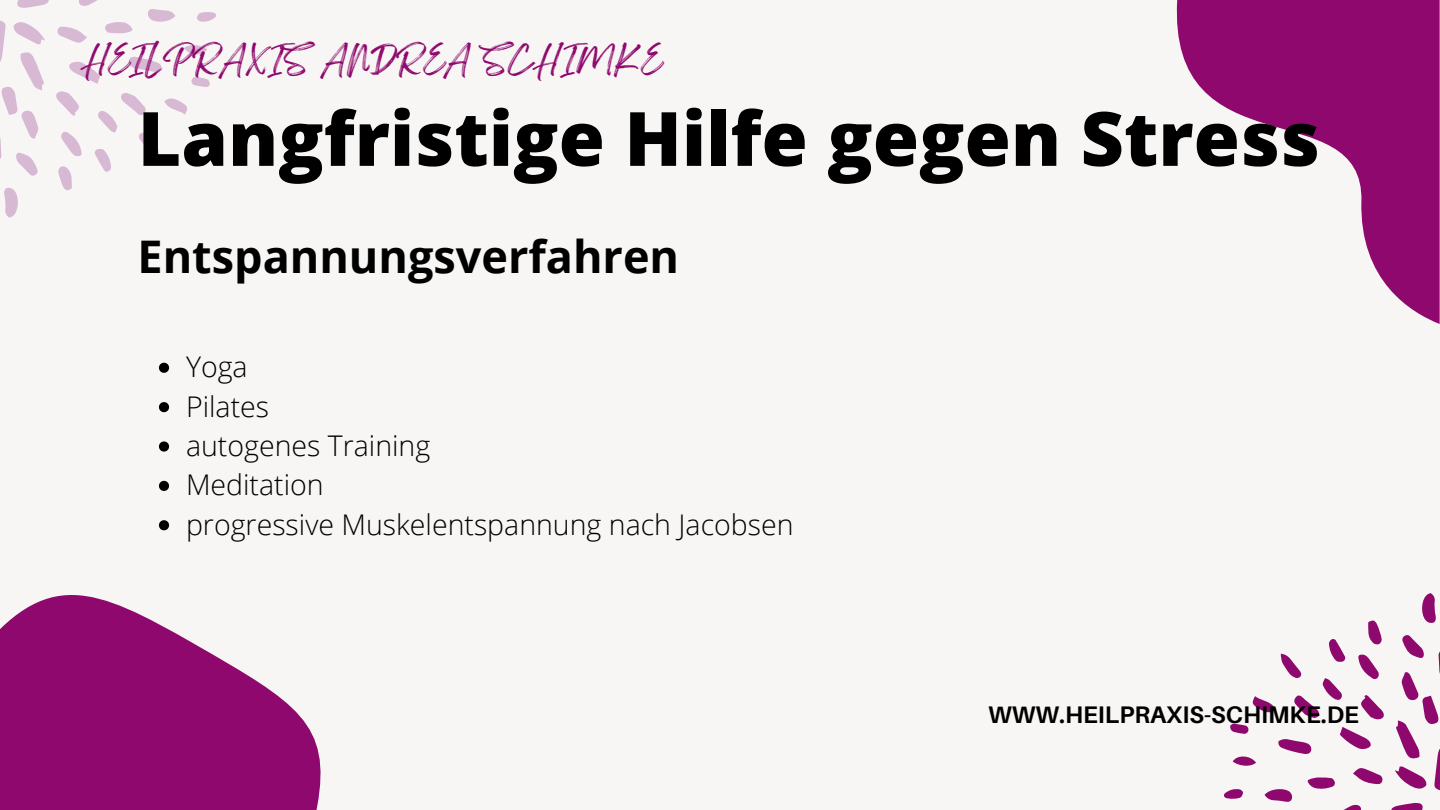
<style>
.page{position:relative;width:1440px;height:810px;background:#f8f6f4}
.page>*{position:absolute;margin:0;border:0;box-sizing:border-box;transform-origin:0 0}
.t1{font:800 75px "Open Sans";color:#000}
.t2{font:700 45px "Open Sans";color:#000}
.t3{font:31.5px "Feeling Passionate";color:#8e086d}
.t4{font:300 28.5px/39.3px "Open Sans";color:#000}
.t5{font:700 24px "Aileron";color:#000}
</style>
<div class="page">
<svg style="left:0;top:595px;width:321px;height:215px;fill:#8e086d"></svg>
<svg style="left:1176px;top:0;width:264px;height:324px;fill:#8e086d"></svg>
<svg style="left:69px;top:61px;width:31px;height:23px"></svg>
<svg style="left:129px;top:56px;width:33px;height:16px"></svg>
<svg style="left:4px;top:188px;width:14px;height:30px"></svg>
<svg style="left:56px;top:91px;width:23px;height:25px"></svg>
<svg style="left:58px;top:27px;width:29px;height:16px"></svg>
<svg style="left:17px;top:0;width:32px;height:8px"></svg>
<svg style="left:79px;top:0;width:18px;height:6px"></svg>
<svg style="left:0;top:20px;width:45px;height:156px"></svg>
<svg style="left:61px;top:131px;width:21px;height:25px"></svg>
<svg style="left:148px;top:9px;width:27px;height:13px"></svg>
<svg style="left:105px;top:22px;width:27px;height:12px"></svg>
<svg style="left:58px;top:166px;width:14px;height:25px"></svg>
<svg style="left:95px;top:93px;width:92px;height:79px"></svg>
<svg style="left:184px;top:45px;width:23px;height:10px"></svg>
<svg style="left:197px;top:12px;width:19px;height:10px"></svg>
<svg style="left:192px;top:77px;width:18px;height:10px"></svg>
<svg style="left:1340px;top:727px;width:31px;height:23px"></svg>
<svg style="left:1278px;top:739px;width:33px;height:15px"></svg>
<svg style="left:1422px;top:593px;width:14px;height:30px"></svg>
<svg style="left:1361px;top:695px;width:23px;height:25px"></svg>
<svg style="left:1353px;top:768px;width:29px;height:16px"></svg>
<svg style="left:1391px;top:803px;width:32px;height:7px"></svg>
<svg style="left:1343px;top:804px;width:18px;height:6px"></svg>
<svg style="left:1395px;top:635px;width:45px;height:156px"></svg>
<svg style="left:1358px;top:654px;width:21px;height:25px"></svg>
<svg style="left:1265px;top:789px;width:27px;height:13px"></svg>
<svg style="left:1308px;top:777px;width:27px;height:12px"></svg>
<svg style="left:1368px;top:620px;width:14px;height:24px"></svg>
<svg style="left:1252px;top:639px;width:93px;height:79px"></svg>
<svg style="left:1233px;top:756px;width:23px;height:10px"></svg>
<svg style="left:1224px;top:789px;width:19px;height:10px"></svg>
<svg style="left:1230px;top:724px;width:18px;height:10px"></svg>
<svg style="left:159px;top:363px;width:10px;height:10px"></svg>
<svg style="left:159px;top:402px;width:10px;height:10px"></svg>
<svg style="left:159px;top:441px;width:10px;height:11px"></svg>
<svg style="left:159px;top:481px;width:10px;height:10px"></svg>
<svg style="left:159px;top:520px;width:10px;height:10px"></svg>
<p class="t3" style="left:81px;top:35px;width:583px">HEILPRAXIS ANDREA SCHIMKE</p>
<h1 class="t1" style="left:138px;top:86px;width:1184px">Langfristige Hilfe gegen Stress</h1>
<h2 class="t2" style="left:138px;top:225px;width:543px">Entspannungsverfahren</h2>
<p class="t4" style="left:186px;top:347px;width:609px">Yoga<br>Pilates<br>autogenes Training<br>Meditation<br>progressive Muskelentspannung nach Jacobsen</p>
<p class="t5" style="left:988px;top:699px;width:372px">WWW.HEILPRAXIS-SCHIMKE.DE</p>
</div>
